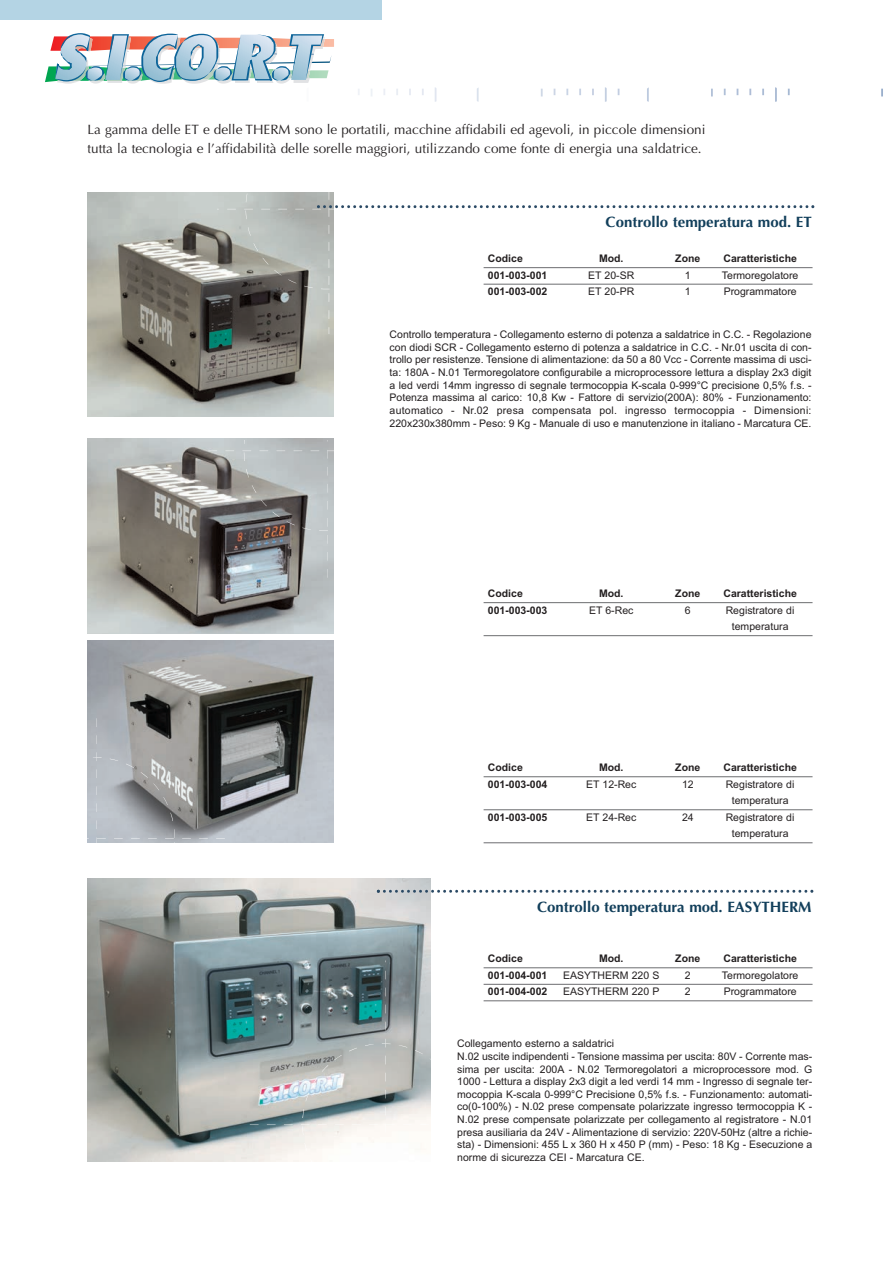
<style>
.page{position:relative;width:894px;height:1264px;background:#fff}
.page>*{position:absolute;margin:0;border:0;box-sizing:border-box;transform-origin:0 0}
.t1{font:700 15px "Optima";color:#123f5b}
.t2{font:13.5px/19.4px "Optima";color:#231f20}
.t3{font:10.5px/12.6px "Arial";color:#231f20;text-align:center}
.t4{font:700 10.5px "Arial";color:#231f20}
</style>
<div class="page">
<svg style="left:566px;top:87px;width:317px;height:15px"></svg>
<div style="left:0;top:0;width:381px;height:19px;background:#b4d4e4"></div>
<svg style="left:45px;top:33px;width:289px;height:51px"></svg>
<img style="left:87px;top:438px;width:246px;height:195px">
<img style="left:87px;top:640px;width:246px;height:202px">
<svg style="left:200px;top:440px;width:134px;height:137px;background:#929393"></svg>
<img style="left:87px;top:878px;width:343px;height:283px">
<svg style="left:250px;top:960px;width:180px;height:200px;background:#a2acac"></svg>
<svg style="left:377px;top:889px;width:436px;height:3px"></svg>
<hr style="left:483px;top:776px;width:329px;height:1px;background:#6c6d70">
<hr style="left:483px;top:809px;width:329px;height:1px;background:#6c6d70">
<hr style="left:483px;top:842px;width:329px;height:1px;background:#6c6d70">
<hr style="left:483px;top:967px;width:329px;height:1px;background:#6c6d70">
<hr style="left:483px;top:983px;width:329px;height:1px;background:#6c6d70">
<hr style="left:483px;top:1000px;width:329px;height:1px;background:#6c6d70">
<img style="left:87px;top:192px;width:246px;height:224px">
<svg style="left:217px;top:192px;width:597px;height:141px"></svg>
<hr style="left:483px;top:267px;width:329px;height:1px;background:#6c6d70">
<hr style="left:483px;top:284px;width:329px;height:1px;background:#6c6d70">
<svg style="left:87px;top:712px;width:143px;height:131px;background:#8e9091"></svg>
<hr style="left:483px;top:602px;width:329px;height:1px;background:#6c6d70">
<hr style="left:483px;top:635px;width:329px;height:1px;background:#6c6d70">
<p class="t2" style="left:87px;top:121px;width:619px">La gamma delle ET e delle THERM sono le portatili, macchine affidabili ed agevoli, in piccole dimensioni tutta la tecnologia e l’affidabilità delle sorelle maggiori, utilizzando come fonte di energia una saldatrice.</p>
<h1 class="t1" style="left:605px;top:215px;width:207px">Controllo temperatura mod. ET</h1>
<p class="t4" style="left:487px;top:254px;width:37px">Codice</p>
<p class="t4" style="left:599px;top:254px;width:26px">Mod.</p>
<p class="t4" style="left:675px;top:254px;width:27px">Zone</p>
<p class="t4" style="left:723px;top:254px;width:75px">Caratteristiche</p>
<p class="t4" style="left:487px;top:271px;width:61px">001-003-001</p>
<p class="t3" style="left:588px;top:270px;width:48px">ET 20-SR</p>
<p class="t3" style="left:684px;top:270px;width:7px">1</p>
<p class="t3" style="left:721px;top:270px;width:78px">Termoregolatore</p>
<p class="t4" style="left:487px;top:287px;width:61px">001-003-002</p>
<p class="t3" style="left:588px;top:286px;width:48px">ET 20-PR</p>
<p class="t3" style="left:684px;top:286px;width:7px">1</p>
<p class="t3" style="left:723px;top:286px;width:74px">Programmatore</p>
<p class="t3" style="left:389px;top:329px;width:423px;text-align:justify">Controllo temperatura - Collegamento esterno di potenza a saldatrice in C.C. - Regolazione con diodi SCR - Collegamento esterno di potenza a saldatrice in C.C. - Nr.01 uscita di con&shy;trollo per resistenze. Tensione di alimentazione: da 50 a 80 Vcc - Corrente massima di usci&shy;ta: 180A - N.01 Termoregolatore configurabile a microprocessore lettura a display 2x3 digit a led verdi 14mm ingresso di segnale termocoppia K-scala 0-999°C precisione 0,5% f.s. - Potenza massima al carico: 10,8 Kw - Fattore di servizio(200A): 80% - Funzionamento: automatico - Nr.02 presa compensata pol. ingresso termocoppia - Dimensioni:<br>220x230x380mm - Peso: 9 Kg - Manuale di uso e manutenzione in italiano - Marcatura CE.</p>
<p class="t4" style="left:487px;top:589px;width:37px">Codice</p>
<p class="t4" style="left:599px;top:589px;width:26px">Mod.</p>
<p class="t4" style="left:675px;top:589px;width:27px">Zone</p>
<p class="t4" style="left:723px;top:589px;width:75px">Caratteristiche</p>
<p class="t4" style="left:487px;top:606px;width:61px">001-003-003</p>
<p class="t3" style="left:589px;top:604px;width:46px">ET 6-Rec</p>
<p class="t3" style="left:684px;top:604px;width:7px">6</p>
<p class="t3" style="left:725px;top:602px;width:70px;line-height:16.5px">Registratore di temperatura</p>
<p class="t4" style="left:487px;top:763px;width:37px">Codice</p>
<p class="t4" style="left:599px;top:763px;width:26px">Mod.</p>
<p class="t4" style="left:675px;top:763px;width:27px">Zone</p>
<p class="t4" style="left:723px;top:763px;width:75px">Caratteristiche</p>
<p class="t4" style="left:487px;top:780px;width:61px">001-003-004</p>
<p class="t3" style="left:586px;top:778px;width:52px">ET 12-Rec</p>
<p class="t3" style="left:681px;top:778px;width:13px">12</p>
<p class="t3" style="left:725px;top:776px;width:70px;line-height:16.5px">Registratore di temperatura</p>
<p class="t4" style="left:487px;top:813px;width:61px">001-003-005</p>
<p class="t3" style="left:586px;top:811px;width:52px">ET 24-Rec</p>
<p class="t3" style="left:681px;top:811px;width:13px">24</p>
<p class="t3" style="left:725px;top:809px;width:70px;line-height:16.5px">Registratore di temperatura</p>
<h1 class="t1" style="left:537px;top:900px;width:276px">Controllo temperatura mod. EASYTHERM</h1>
<p class="t4" style="left:487px;top:954px;width:37px">Codice</p>
<p class="t4" style="left:599px;top:954px;width:26px">Mod.</p>
<p class="t4" style="left:675px;top:954px;width:27px">Zone</p>
<p class="t4" style="left:723px;top:954px;width:75px">Caratteristiche</p>
<p class="t4" style="left:487px;top:971px;width:61px">001-004-001</p>
<p class="t3" style="left:563px;top:969px;width:98px">EASYTHERM 220 S</p>
<p class="t3" style="left:684px;top:969px;width:7px">2</p>
<p class="t3" style="left:721px;top:969px;width:78px">Termoregolatore</p>
<p class="t4" style="left:487px;top:987px;width:61px">001-004-002</p>
<p class="t3" style="left:563px;top:986px;width:98px">EASYTHERM 220 P</p>
<p class="t3" style="left:684px;top:986px;width:7px">2</p>
<p class="t3" style="left:723px;top:986px;width:74px">Programmatore</p>
<p class="t3" style="left:457px;top:1038px;width:356px;text-align:left">Collegamento esterno a saldatrici<br>N.02 uscite indipendenti - Tensione massima per uscita: 80V - Corrente mas&shy;sima per uscita: 200A - N.02 Termoregolatori a microprocessore mod. G 1000 - Lettura a display 2x3 digit a led verdi 14 mm - Ingresso di segnale ter&shy;mocoppia K-scala 0-999°C Precisione 0,5% f.s. - Funzionamento: automati&shy;co(0-100%) - N.02 prese compensate polarizzate ingresso termocoppia K - N.02 prese compensate polarizzate per collegamento al registratore - N.01 presa ausiliaria da 24V - Alimentazione di servizio: 220V-50Hz (altre a richie&shy;sta) - Dimensioni: 455 L x 360 H x 450 P (mm) - Peso: 18 Kg - Esecuzione a norme di sicurezza CEI - Marcatura CE.</p>
</div>
